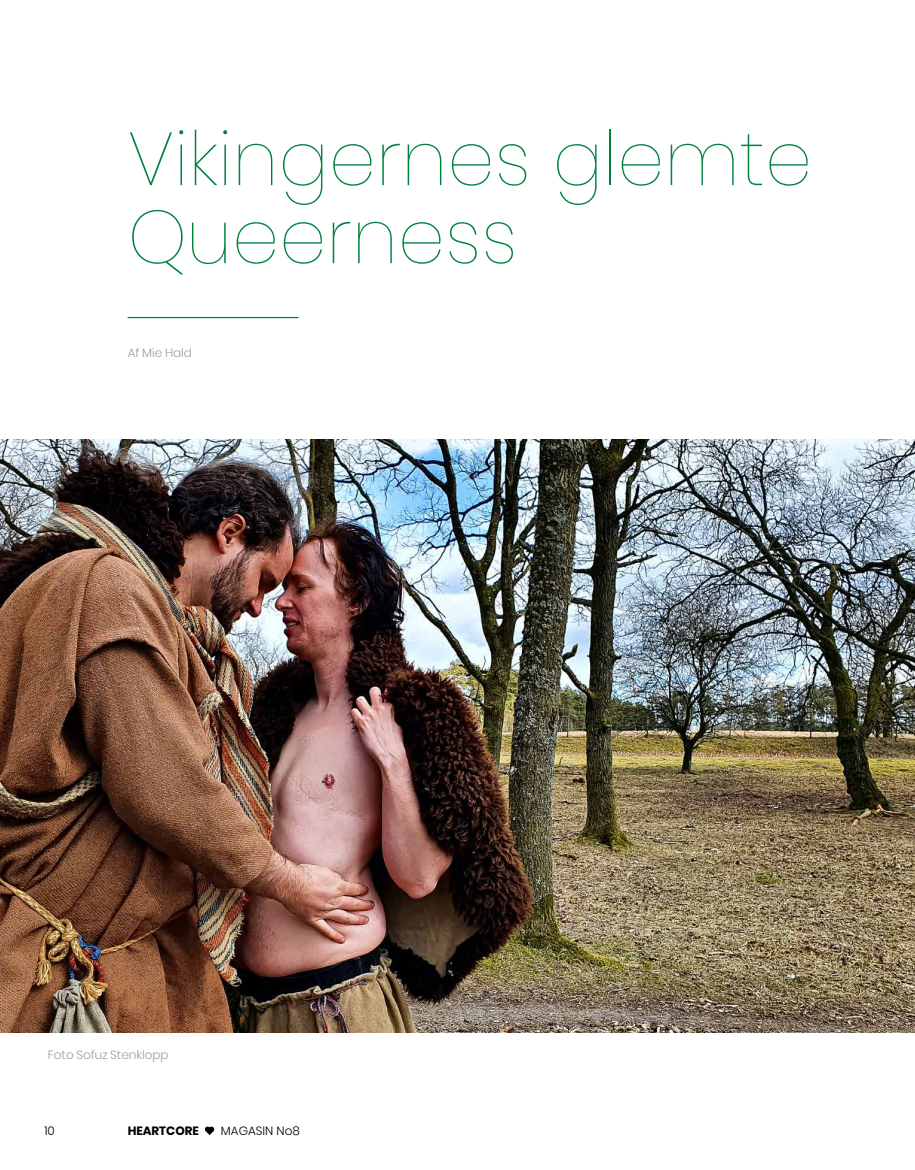
<style>
.page{position:relative;width:915px;height:1170px;background:#fff}
.page>*{position:absolute;margin:0;border:0;box-sizing:border-box;transform-origin:0 0}
.t1{font:100 75px/78px "Poppins";color:#00823f}
.t2{font:300 12px "Poppins";color:#9d9d9c}
.t3{font:300 12px "Poppins";color:#000}
.t4{font:700 12px "Poppins";color:#000}
</style>
<div class="page">
<img style="left:0;top:440px;width:914px;height:592px">
<hr style="left:128px;top:317px;width:170px;height:1px;background:#00823f">
<svg style="left:204px;top:1126px;width:10px;height:8px"></svg>
<h1 class="t1" style="left:128px;top:120px;width:685px">Vikingernes glemte<br>Queerness</h1>
<p class="t2" style="left:128px;top:345px;width:66px">Af Mie Hald</p>
<p class="t2" style="left:48px;top:1048px;width:122px">Foto Sofuz Stenklopp</p>
<p class="t3" style="left:44px;top:1123px;width:12px">10</p>
<p class="t4" style="left:128px;top:1123px;width:73px">HEARTCORE</p>
<p class="t3" style="left:221px;top:1123px;width:80px">MAGASIN No8</p>
</div>
